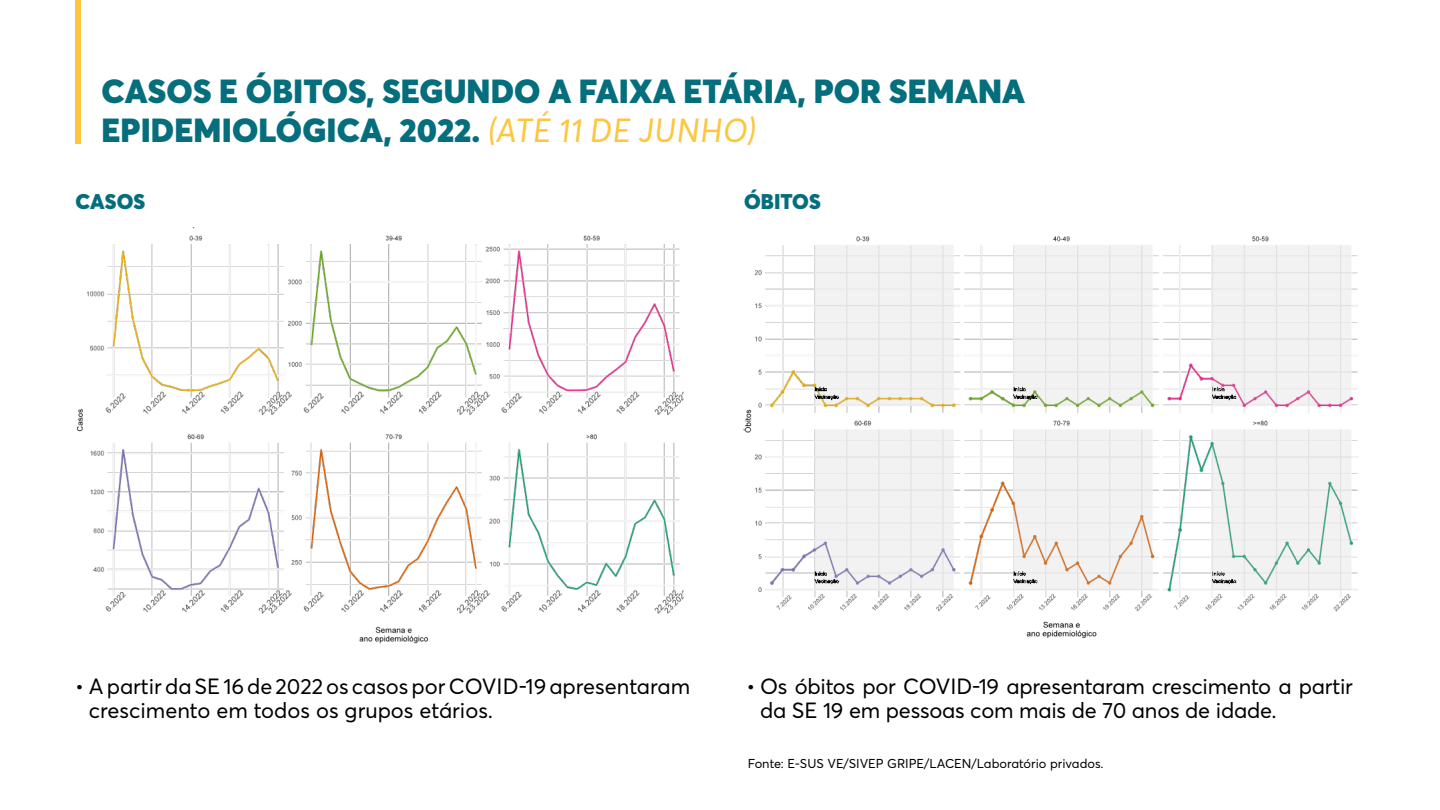
<style>
.page{position:relative;width:1440px;height:810px;background:#fff}
.page>*{position:absolute;margin:0;border:0;box-sizing:border-box;transform-origin:0 0}
.t1{font:900 33px/39px "Averta";letter-spacing:.005em;color:#056e7d}
.t2{font:21.75px/24px "Averta";letter-spacing:-.01em;color:#000}
.t3{font:900 21px "Averta";letter-spacing:.005em;color:#056e7d}
.t4{font:12.75px "Averta";color:#000}
.s1{font-weight:400;font-style:italic;color:#fcc63f}
</style>
<div class="page">
<div style="left:75px;top:0;width:6px;height:144px;background:#fcc63f"></div>
<img style="left:77px;top:228px;width:607px;height:416px">
<img style="left:743px;top:236px;width:615px;height:402px">
<h1 class="t1" style="left:101px;top:71px;width:925px">CASOS E ÓBITOS, SEGUNDO A FAIXA ETÁRIA, POR SEMANA<br>EPIDEMIOLÓGICA, 2022. <span class="s1">(ATÉ 11 DE JUNHO)</span></h1>
<p class="t3" style="left:75px;top:188px;width:72px">CASOS</p>
<p class="t3" style="left:744px;top:188px;width:78px">ÓBITOS</p>
<p class="t2" style="left:89px;top:674px;width:603px;text-indent:-14px">• A partir da SE 16 de 2022 os casos por COVID-19 apresentaram crescimento em todos os grupos etários.</p>
<p class="t2" style="left:760px;top:674px;width:594px;text-indent:-13px">• Os óbitos por COVID-19 apresentaram crescimento a partir da SE 19 em pessoas com mais de 70 anos de idade.</p>
<p class="t4" style="left:748px;top:755px;width:357px">Fonte: E-SUS VE/SIVEP GRIPE/LACEN/Laboratório privados.</p>
</div>
